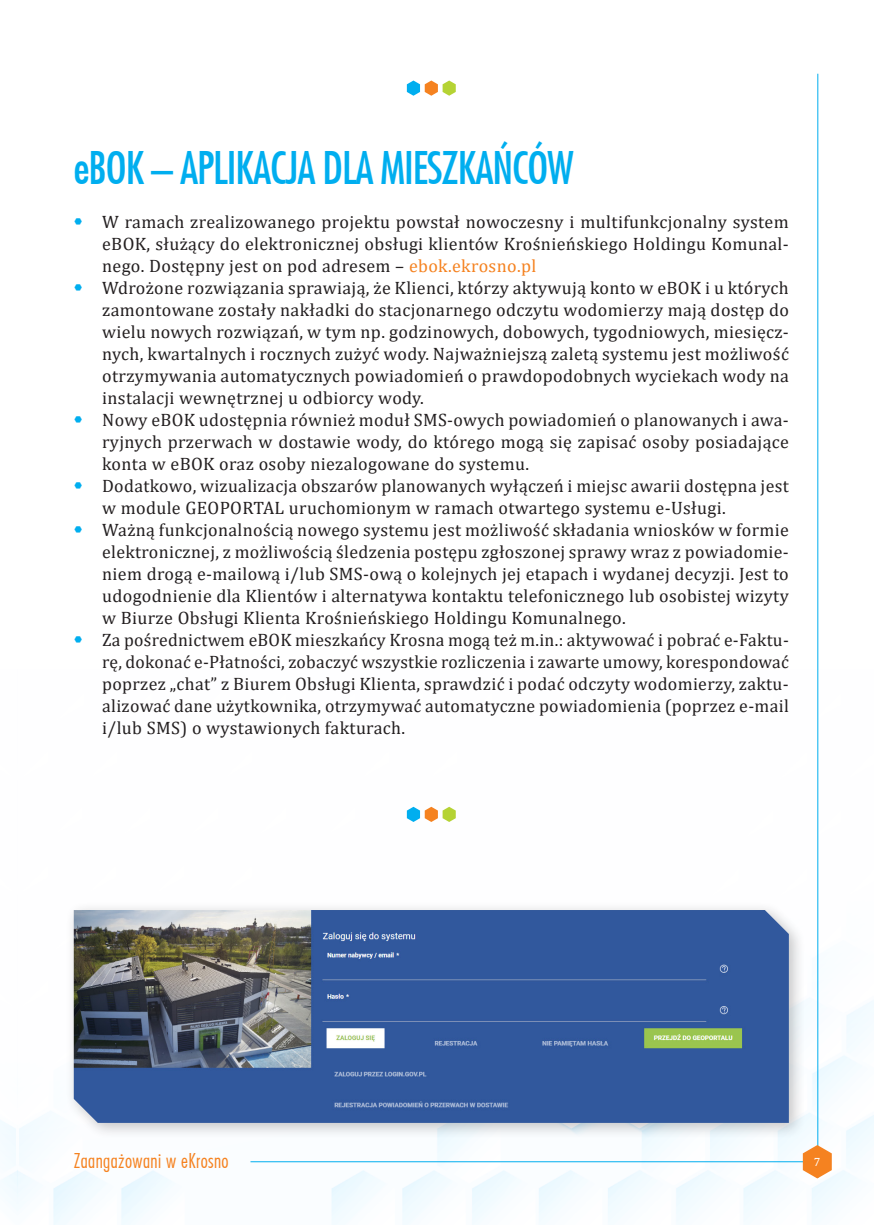
<style>
.page{position:relative;width:874px;height:1225px;background:#fff}
.page>*{position:absolute;margin:0;border:0;box-sizing:border-box;transform-origin:0 0}
.t1{font:44px "Fujiyama";letter-spacing:-.025em;color:#00aeef}
.t2{font:300 20px "Fujiyama";letter-spacing:.02em;color:#f58220}
.t3{font:18px/22px "Cambria";letter-spacing:.02em;color:#231f20}
.t4{font:12px "Cambria";color:#fff}
.s1{color:#f58220}
</style>
<div class="page">
<img style="left:0;top:670px;width:873px;height:555px">
<hr style="left:250px;top:1161px;width:566px;height:1px;background:#00aeef">
<hr style="left:816px;top:74px;width:1px;height:1104px;background:#00aeef">
<svg style="left:802px;top:1145px;width:29px;height:33px"></svg>
<div style="left:65px;top:901px;width:739px;height:238px;background:#231f20;opacity:.25"></div>
<img style="left:74px;top:910px;width:714px;height:213px">
<svg style="left:406px;top:81px;width:49px;height:15px"></svg>
<svg style="left:406px;top:807px;width:49px;height:15px"></svg>
<h1 class="t1" style="left:74px;top:138px;width:501px">eBOK – APLIKACJA DLA MIESZKAŃCÓW</h1>
<p class="t3" style="left:102px;top:210px;width:688px">W ramach zrealizowanego projektu powstał nowoczesny i multifunkcjonalny system eBOK, służący do elektronicznej obsługi klientów Krośnieńskiego Holdingu Komunal&shy;nego. Dostępny jest on pod adresem – <span class="s1">ebok.ekrosno.pl<br></span>Wdrożone rozwiązania sprawiają, że Klienci, którzy aktywują konto w eBOK i u których zamontowane zostały nakładki do stacjonarnego odczytu wodomierzy mają dostęp do wielu nowych rozwiązań, w tym np. godzinowych, dobowych, tygodniowych, miesięcz&shy;nych, kwartalnych i rocznych zużyć wody. Najważniejszą zaletą systemu jest możliwość otrzymywania automatycznych powiadomień o prawdopodobnych wyciekach wody na instalacji wewnętrznej u odbiorcy wody.<br>Nowy eBOK udostępnia również moduł SMS-‑owych powiadomień o planowanych i awa&shy;ryjnych przerwach w dostawie wody, do którego mogą się zapisać osoby posiadające konta w eBOK oraz osoby niezalogowane do systemu.<br>Dodatkowo, wizualizacja obszarów planowanych wyłączeń i miejsc awarii dostępna jest w module GEOPORTAL uruchomionym w ramach otwartego systemu e-Usługi.<br>Ważną funkcjonalnością nowego systemu jest możliwość składania wniosków w formie elektronicznej, z możliwością śledzenia postępu zgłoszonej sprawy wraz z powiadomie&shy;niem drogą e-‑mailową i/lub SMS-ową o kolejnych jej etapach i wydanej decyzji. Jest to udogodnienie dla Klientów i alternatywa kontaktu telefonicznego lub osobistej wizyty w Biurze Obsługi Klienta Krośnieńskiego Holdingu Komunalnego.<br>Za pośrednictwem eBOK mieszkańcy Krosna mogą też m.in.: aktywować i pobrać e-‑ Faktu&shy;rę, dokonać e-‑ Płatności, zobaczyć wszystkie rozliczenia i zawarte umowy, korespondować poprzez „chat” z Biurem Obsługi Klienta, sprawdzić i podać odczyty wodomierzy, zaktu&shy;alizować dane użytkownika, otrzymywać automatyczne powiadomienia (poprzez e-‑mail i/lub SMS) o wystawionych fakturach.</p>
<p class="t2" style="left:74px;top:1147px;width:156px">Zaangażowani w eKrosno</p>
<p class="t4" style="left:813px;top:1155px;width:8px">7</p>
</div>
